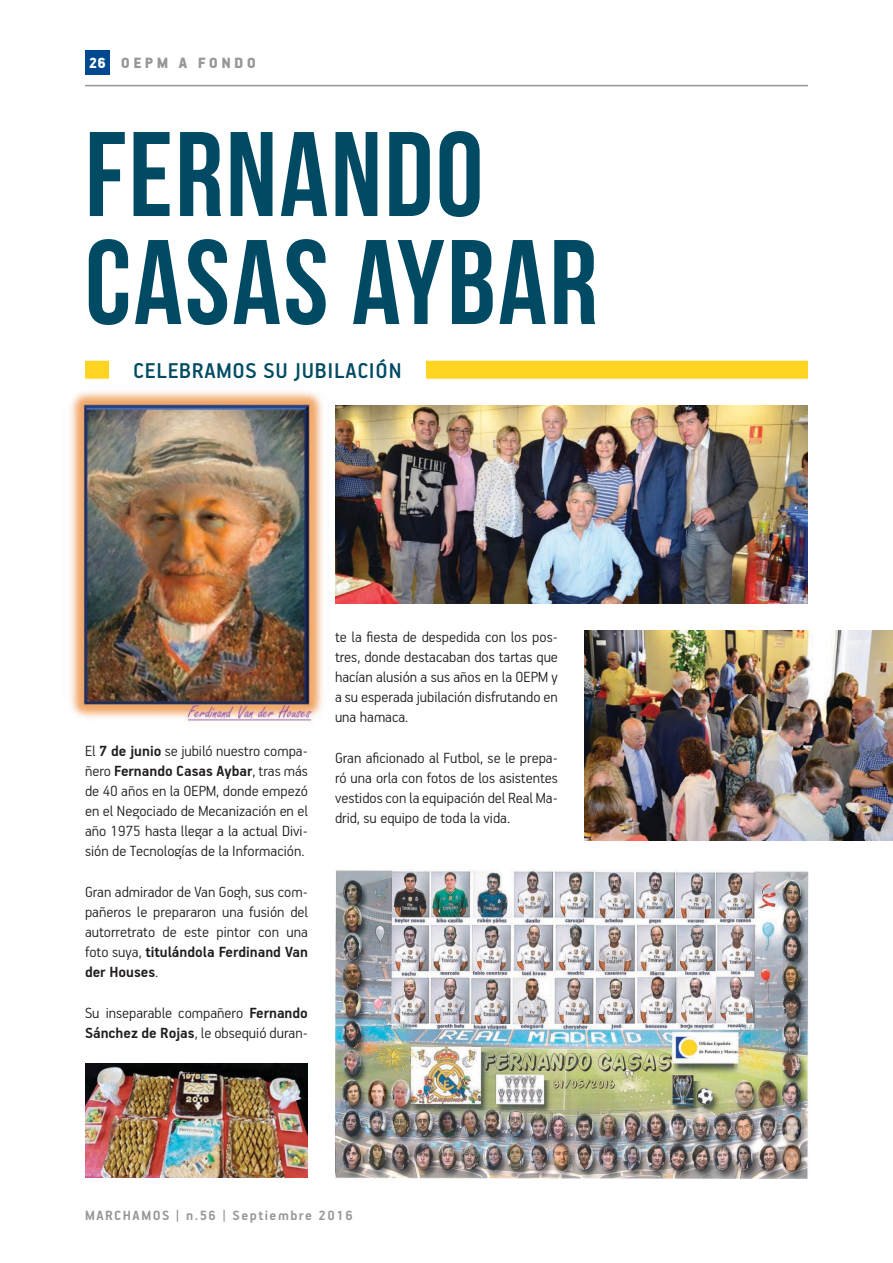
<style>
.page{position:relative;width:893px;height:1263px;background:#fff}
.page>*{position:absolute;margin:0;border:0;box-sizing:border-box;transform-origin:0 0}
.t1{font:120px/108px "Bebas Neue";color:#004b63}
.t2{font:500 24px "PF Handbook Pro";letter-spacing:.03em;color:#004b63}
.t3{font:300 16.5px/20.1px "PF Handbook Pro";color:#231f20;text-align:justify}
.t4{font:900 16.5px "PF Handbook Pro";letter-spacing:.2em;color:#949698}
.t5{font:700 15px "PF Handbook Pro";letter-spacing:.1em;color:#949698}
.s1{color:#fff}
.s2{font-weight:700}
</style>
<div class="page">
<hr style="left:85px;top:85px;width:723px;height:1px;background:#949698">
<div style="left:85px;top:50px;width:25px;height:25px;background:#004990"></div>
<div style="left:85px;top:361px;width:24px;height:18px;background:#ffd521"></div>
<div style="left:426px;top:361px;width:382px;height:18px;background:#ffd521"></div>
<img style="left:70px;top:391px;width:253px;height:332px">
<img style="left:85px;top:1063px;width:223px;height:115px">
<img style="left:335px;top:870px;width:474px;height:309px">
<img style="left:335px;top:405px;width:473px;height:199px">
<img style="left:585px;top:630px;width:308px;height:211px">
<p class="t4" style="left:89px;top:53px;width:169px"><span class="s1">26</span> OEPM A FONDO</p>
<h1 class="t1" style="left:85px;top:119px;width:50px">FERNANDO<br>CASAS</h1>
<h1 class="t1" style="left:352px;top:227px;width:50px">AYBAR</h1>
<h2 class="t2" style="left:133px;top:356px;width:73px">CELEBRAMOS</h2>
<h2 class="t2" style="left:263px;top:356px;width:94px">SU JUBILACIÓN</h2>
<p class="t3" style="left:85px;top:740px;width:224px">El <span class="s2">7 de junio</span> se jubiló nuestro compa&shy;ñero <span class="s2">Fernando Casas Aybar</span>, tras más de 40 años en la OEPM, donde empezó en el Negociado de Mecanización en el año 1975 hasta llegar a la actual Divi&shy;sión de Tecnologías de la Información.</p>
<p class="t3" style="left:85px;top:881px;width:224px">Gran admirador de Van Gogh, sus com&shy;pañeros le prepararon una fusión del autorretrato de este pintor con una foto suya, <span class="s2">titulándola Ferdinand Van der Houses</span>.</p>
<p class="t3" style="left:85px;top:1002px;width:224px">Su inseparable compañero <span class="s2">Fernando<br>Sánchez de Rojas</span>, le obsequió duran-</p>
<p class="t3" style="left:335px;top:626px;width:224px">te la fiesta de despedida con los pos&shy;tres, donde destacaban dos tartas que hacían alusión a sus años en la OEPM y a su esperada jubilación disfrutando en una hamaca.</p>
<p class="t3" style="left:335px;top:747px;width:224px">Gran aficionado al Futbol, se le prepa&shy;ró una orla con fotos de los asistentes vestidos con la equipación del Real Ma&shy;drid, su equipo de toda la vida.</p>
<p class="t5" style="left:85px;top:1206px;width:269px">MARCHAMOS | n.56 | Septiembre 2016</p>
</div>
